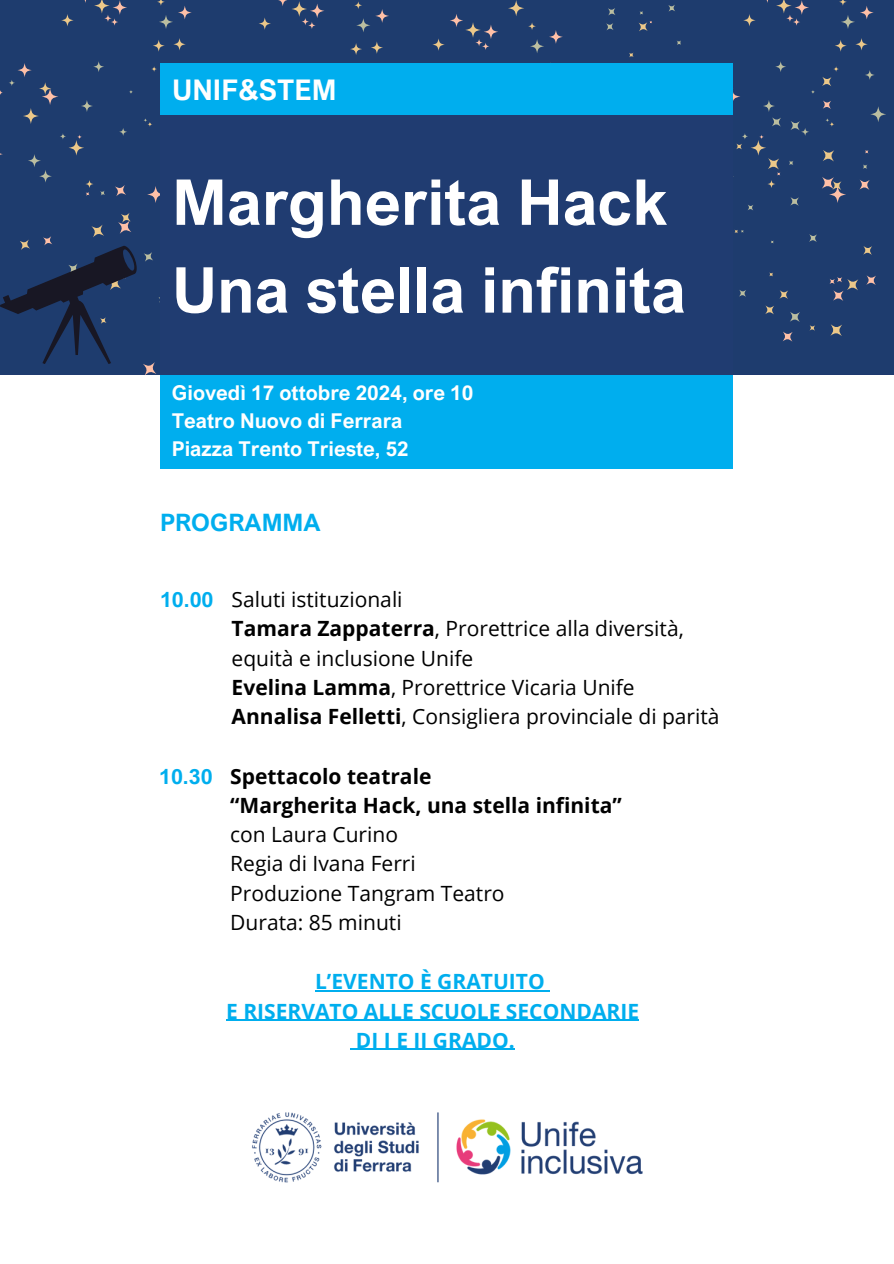
<style>
.page{position:relative;width:894px;height:1264px;background:#fff}
.page>*{position:absolute;margin:0;border:0;box-sizing:border-box;transform-origin:0 0}
.t1{font:700 63.3px/87.8px "Arial Nova";color:#fff}
.t2{font:700 28.5px "Arial Nova";color:#fff}
.t3{font:700 24px "Arial Nova";color:#00aeee}
.t4{font:21px/29.2px "Open Sans";color:#000}
.t5{font:700 21px/29.2px "Open Sans";color:#00aeee;text-align:center}
.t6{font:700 21px "Open Sans";color:#000}
.t7{font:700 21px "Arial Nova";color:#00aeee}
.t8{font:700 20.4px/28.2px "Arial Nova";color:#fff}
.s1{font-weight:700}
</style>
<div class="page">
<div style="left:0;top:0;width:681px;height:375px;background:#1e3c6e"></div>
<svg style="left:638px;top:22px;width:9px;height:9px"></svg>
<svg style="left:606px;top:23px;width:7px;height:7px"></svg>
<svg style="left:676px;top:40px;width:5px;height:5px"></svg>
<svg style="left:628px;top:53px;width:5px;height:4px"></svg>
<svg style="left:607px;top:8px;width:8px;height:8px"></svg>
<svg style="left:639px;top:11px;width:4px;height:4px"></svg>
<svg style="left:668px;top:5px;width:7px;height:7px"></svg>
<div style="left:544px;top:62px;width:12px;height:13px;background:#00aeee;border-radius:50%"></div>
<svg style="left:475px;top:39px;width:7px;height:7px"></svg>
<svg style="left:449px;top:14px;width:14px;height:13px"></svg>
<svg style="left:482px;top:43px;width:7px;height:7px"></svg>
<svg style="left:528px;top:22px;width:7px;height:8px"></svg>
<svg style="left:549px;top:30px;width:13px;height:14px"></svg>
<svg style="left:508px;top:0;width:16px;height:16px"></svg>
<svg style="left:432px;top:38px;width:12px;height:13px"></svg>
<svg style="left:465px;top:22px;width:15px;height:16px"></svg>
<svg style="left:483px;top:25px;width:15px;height:14px"></svg>
<svg style="left:530px;top:39px;width:14px;height:14px"></svg>
<div style="left:681px;top:0;width:212px;height:375px;background:#1e3c6e"></div>
<svg style="left:765px;top:305px;width:9px;height:9px"></svg>
<svg style="left:767px;top:158px;width:12px;height:11px"></svg>
<svg style="left:832px;top:181px;width:9px;height:9px"></svg>
<svg style="left:866px;top:275px;width:9px;height:10px"></svg>
<svg style="left:829px;top:277px;width:13px;height:7px"></svg>
<svg style="left:822px;top:100px;width:9px;height:9px"></svg>
<svg style="left:821px;top:77px;width:10px;height:9px"></svg>
<svg style="left:864px;top:150px;width:4px;height:4px"></svg>
<svg style="left:771px;top:117px;width:9px;height:10px"></svg>
<svg style="left:768px;top:272px;width:5px;height:4px"></svg>
<svg style="left:809px;top:325px;width:6px;height:6px"></svg>
<svg style="left:808px;top:234px;width:8px;height:8px"></svg>
<svg style="left:747px;top:204px;width:6px;height:6px"></svg>
<svg style="left:782px;top:331px;width:10px;height:10px"></svg>
<svg style="left:734px;top:230px;width:9px;height:3px"></svg>
<svg style="left:736px;top:143px;width:6px;height:6px"></svg>
<svg style="left:830px;top:324px;width:12px;height:12px"></svg>
<svg style="left:862px;top:246px;width:9px;height:9px"></svg>
<svg style="left:862px;top:164px;width:5px;height:5px"></svg>
<svg style="left:846px;top:279px;width:12px;height:11px"></svg>
<svg style="left:776px;top:172px;width:4px;height:4px"></svg>
<svg style="left:832px;top:290px;width:11px;height:11px"></svg>
<svg style="left:821px;top:177px;width:12px;height:12px"></svg>
<svg style="left:790px;top:121px;width:9px;height:9px"></svg>
<svg style="left:789px;top:312px;width:10px;height:10px"></svg>
<svg style="left:788px;top:161px;width:5px;height:4px"></svg>
<svg style="left:738px;top:290px;width:8px;height:7px"></svg>
<svg style="left:859px;top:180px;width:10px;height:10px"></svg>
<svg style="left:779px;top:290px;width:9px;height:9px"></svg>
<svg style="left:790px;top:197px;width:8px;height:9px"></svg>
<svg style="left:822px;top:150px;width:12px;height:11px"></svg>
<svg style="left:855px;top:38px;width:12px;height:12px"></svg>
<svg style="left:750px;top:140px;width:16px;height:16px"></svg>
<svg style="left:828px;top:186px;width:17px;height:17px"></svg>
<svg style="left:786px;top:15px;width:7px;height:7px"></svg>
<svg style="left:792px;top:18px;width:8px;height:8px"></svg>
<div style="left:721px;top:170px;width:12px;height:13px;background:#203c71;border-radius:50%"></div>
<svg style="left:870px;top:106px;width:15px;height:16px"></svg>
<svg style="left:833px;top:66px;width:5px;height:6px"></svg>
<svg style="left:838px;top:0;width:8px;height:6px"></svg>
<svg style="left:775px;top:61px;width:11px;height:11px"></svg>
<svg style="left:800px;top:128px;width:9px;height:8px"></svg>
<svg style="left:810px;top:90px;width:4px;height:4px"></svg>
<svg style="left:859px;top:6px;width:14px;height:13px"></svg>
<svg style="left:825px;top:118px;width:9px;height:9px"></svg>
<svg style="left:767px;top:180px;width:8px;height:8px"></svg>
<svg style="left:743px;top:14px;width:12px;height:12px"></svg>
<svg style="left:758px;top:0;width:33px;height:13px"></svg>
<svg style="left:759px;top:135px;width:4px;height:4px"></svg>
<svg style="left:794px;top:0;width:14px;height:15px"></svg>
<svg style="left:723px;top:88px;width:17px;height:17px"></svg>
<svg style="left:840px;top:15px;width:14px;height:14px"></svg>
<svg style="left:741px;top:133px;width:6px;height:7px"></svg>
<svg style="left:864px;top:70px;width:10px;height:10px"></svg>
<div style="left:699px;top:63px;width:14px;height:14px;background:#00aeee;border-radius:50%"></div>
<svg style="left:834px;top:40px;width:12px;height:12px"></svg>
<svg style="left:762px;top:100px;width:12px;height:12px"></svg>
<svg style="left:121px;top:213px;width:10px;height:10px"></svg>
<svg style="left:143px;top:362px;width:13px;height:13px"></svg>
<svg style="left:43px;top:236px;width:9px;height:9px"></svg>
<svg style="left:20px;top:239px;width:10px;height:11px"></svg>
<svg style="left:86px;top:192px;width:4px;height:4px"></svg>
<svg style="left:158px;top:296px;width:7px;height:6px"></svg>
<svg style="left:100px;top:190px;width:5px;height:6px"></svg>
<svg style="left:118px;top:220px;width:13px;height:14px"></svg>
<svg style="left:115px;top:185px;width:11px;height:11px"></svg>
<svg style="left:144px;top:252px;width:9px;height:10px"></svg>
<svg style="left:91px;top:225px;width:13px;height:12px"></svg>
<svg style="left:0;top:246px;width:137px;height:118px"></svg>
<svg style="left:173px;top:38px;width:13px;height:12px"></svg>
<svg style="left:69px;top:140px;width:15px;height:16px"></svg>
<svg style="left:39px;top:82px;width:12px;height:13px"></svg>
<svg style="left:147px;top:186px;width:17px;height:17px"></svg>
<svg style="left:104px;top:15px;width:8px;height:7px"></svg>
<svg style="left:111px;top:18px;width:7px;height:8px"></svg>
<svg style="left:0;top:148px;width:3px;height:12px"></svg>
<svg style="left:0;top:90px;width:3px;height:5px"></svg>
<svg style="left:39px;top:170px;width:13px;height:13px"></svg>
<svg style="left:151px;top:66px;width:6px;height:6px"></svg>
<svg style="left:157px;top:0;width:8px;height:6px"></svg>
<svg style="left:93px;top:61px;width:11px;height:11px"></svg>
<svg style="left:119px;top:128px;width:8px;height:8px"></svg>
<svg style="left:129px;top:90px;width:4px;height:4px"></svg>
<svg style="left:178px;top:6px;width:14px;height:13px"></svg>
<svg style="left:143px;top:118px;width:9px;height:9px"></svg>
<svg style="left:85px;top:180px;width:8px;height:8px"></svg>
<svg style="left:61px;top:14px;width:13px;height:12px"></svg>
<svg style="left:9px;top:80px;width:6px;height:6px"></svg>
<svg style="left:79px;top:0;width:31px;height:13px"></svg>
<svg style="left:77px;top:135px;width:5px;height:4px"></svg>
<svg style="left:112px;top:0;width:15px;height:15px"></svg>
<svg style="left:42px;top:88px;width:16px;height:17px"></svg>
<svg style="left:28px;top:154px;width:13px;height:13px"></svg>
<svg style="left:159px;top:15px;width:14px;height:14px"></svg>
<svg style="left:60px;top:133px;width:6px;height:7px"></svg>
<svg style="left:18px;top:63px;width:14px;height:14px"></svg>
<svg style="left:153px;top:40px;width:12px;height:12px"></svg>
<svg style="left:81px;top:100px;width:12px;height:12px"></svg>
<svg style="left:23px;top:108px;width:16px;height:16px"></svg>
<svg style="left:370px;top:41px;width:13px;height:13px"></svg>
<svg style="left:301px;top:18px;width:8px;height:7px"></svg>
<svg style="left:276px;top:0;width:13px;height:6px"></svg>
<svg style="left:308px;top:22px;width:7px;height:7px"></svg>
<svg style="left:354px;top:1px;width:8px;height:8px"></svg>
<svg style="left:375px;top:9px;width:14px;height:14px"></svg>
<svg style="left:258px;top:17px;width:13px;height:13px"></svg>
<svg style="left:291px;top:1px;width:16px;height:16px"></svg>
<svg style="left:310px;top:4px;width:14px;height:14px"></svg>
<svg style="left:356px;top:18px;width:14px;height:14px"></svg>
<svg style="left:350px;top:43px;width:12px;height:12px"></svg>
<div style="left:160px;top:64px;width:572px;height:311px;background:#203c71"></div>
<div style="left:160px;top:375px;width:572px;height:94px;background:#00aeee"></div>
<div style="left:160px;top:64px;width:573px;height:51px;background:#00aeee"></div>
<img style="left:252px;top:1112px;width:391px;height:71px">
<hr style="left:315px;top:990px;width:229px;height:1px;background:#00aeee">
<hr style="left:226px;top:1019px;width:413px;height:1px;background:#00aeee">
<svg style="left:350px;top:1048px;width:6px;height:2px"></svg>
<hr style="left:356px;top:1048px;width:158px;height:2px;background:#00aeee">
<p class="t2" style="left:172px;top:72px;width:166px">UNIF&amp;STEM</p>
<p class="t1" style="left:172px;top:157px;width:515px">Margherita Hack<br>Una stella infinita</p>
<p class="t8" style="left:172px;top:378px;width:303px">Giovedì 17 ottobre 2024, ore 10<br>Teatro Nuovo di Ferrara<br>Piazza Trento Trieste, 52</p>
<p class="t3" style="left:160px;top:507px;width:162px">PROGRAMMA</p>
<h2 class="t7" style="left:160px;top:586px;width:55px">10.00</h2>
<h1 class="t7" style="left:159px;top:763px;width:55px">10.30</h1>
<p class="t4" style="left:231px;top:584px;width:172px">Saluti istituzionali</p>
<p class="t4" style="left:231px;top:613px;width:453px"><span class="s1">Tamara Zappaterra</span>, Prorettrice alla diversità, equità e inclusione Unife</p>
<p class="t4" style="left:231px;top:672px;width:404px"><span class="s1">Evelina Lamma</span>, Prorettrice Vicaria Unife</p>
<h4 class="t4" style="left:231px;top:701px;width:489px"><span class="s1">Annalisa Felletti</span>, Consigliera provinciale di parità</h4>
<h3 class="t6" style="left:230px;top:761px;width:203px">Spettacolo teatrale</h3>
<h4 class="t6" style="left:230px;top:790px;width:393px">“Margherita Hack, una stella infinita”</h4>
<p class="t4" style="left:230px;top:819px;width:169px">con Laura Curino</p>
<p class="t4" style="left:230px;top:848px;width:187px">Regia di Ivana Ferri</p>
<p class="t4" style="left:230px;top:877px;width:276px">Produzione Tangram Teatro</p>
<p class="t4" style="left:230px;top:907px;width:173px">Durata: 85 minuti</p>
<h4 class="t5" style="left:226px;top:966px;width:414px">L’EVENTO È GRATUITO<br>E RISERVATO ALLE SCUOLE SECONDARIE<br>DI I E II GRADO.</h4>
</div>
